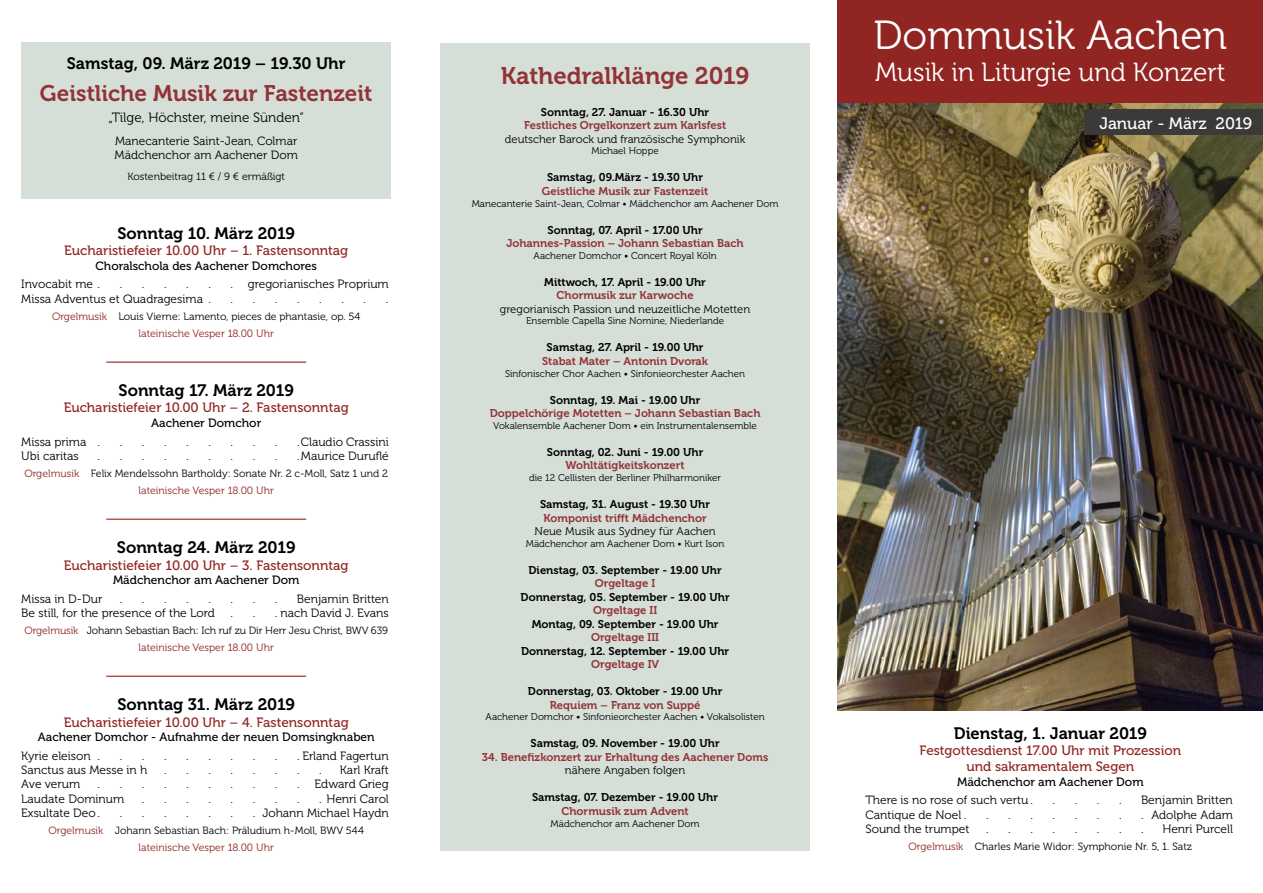
<style>
.page{position:relative;width:1263px;height:893px;background:#fff}
.page>*{position:absolute;margin:0;border:0;box-sizing:border-box;transform-origin:0 0}
.t1{font:40.5px "Museo 300";color:#fff}
.t2{font:26.25px "Museo 300";color:#fff}
.t3{font:24px "Museo 700";color:#923338}
.t4{font:22.5px "Museo 700";color:#923338}
.t5{font:16.5px "Museo 700";color:#000}
.t6{font:16.5px "Museo 500";color:#fff}
.t7{font:13.5px/16.2px "Museo 500";color:#912522;text-align:center}
.t8{font:13.5px "Museo 300";color:#000}
.t9{font:12px/14.4px "Museo 300";color:#000}
.t10{font:12px "Museo 500";color:#000}
.t11{font:11.25px "Museo 700";color:#000}
.t12{font:11.25px "Museo 700";color:#923338}
.t13{font:11.25px "Museo 300";color:#000}
.t14{font:10.5px/16.8px "Museo 300";color:#000;text-align:center}
.t15{font:9.75px "Museo 300";color:#000}
.s1{color:#912522}
</style>
<div class="page">
<div style="left:21px;top:43px;width:370px;height:156px;background:#d6dfd7"></div>
<img style="left:838px;top:102px;width:425px;height:608px">
<div style="left:838px;top:0;width:425px;height:102px;background:#912522"></div>
<div style="left:1084px;top:110px;width:179px;height:25px;background:#3b3a38"></div>
<hr style="left:106px;top:362px;width:200px;height:1px;background:#912522">
<hr style="left:106px;top:519px;width:200px;height:1px;background:#912522">
<hr style="left:106px;top:676px;width:200px;height:1px;background:#912522">
<div style="left:440px;top:43px;width:370px;height:807px;background:#d6dfd7"></div>
<h3 class="t5" style="left:67px;top:54px;width:280px">Samstag, 09. März 2019 – 19.30 Uhr</h3>
<h3 class="t4" style="left:40px;top:81px;width:334px">Geistliche Musik zur Fastenzeit</h3>
<p class="t8" style="left:108px;top:110px;width:197px">„Tilge, Höchster, meine Sünden“</p>
<p class="t9" style="left:115px;top:133px;width:185px">Manecanterie Saint-Jean, Colmar<br>Mädchenchor am Aachener Dom</p>
<p class="t14" style="left:127px;top:168px;width:159px">Kostenbeitrag 11 € / 9 € ermäßigt</p>
<h3 class="t5" style="left:117px;top:224px;width:179px">Sonntag 10. März 2019</h3>
<p class="t7" style="left:64px;top:243px;width:286px">Eucharistiefeier 10.00 Uhr – 1. Fastensonntag</p>
<p class="t10" style="left:96px;top:259px;width:223px">Choralschola des Aachener Domchores</p>
<p class="t9" style="left:21px;top:277px;width:73px">Invocabit me</p>
<p class="t9" style="left:248px;top:277px;width:143px">gregorianisches Proprium</p>
<p class="t9" style="left:21px;top:292px;width:183px">Missa Adventus et Quadragesima</p>
<p class="t14" style="left:52px;top:308px;width:310px"><span class="s1">Orgelmusik</span> Louis Vierne: Lamento, pieces de phantasie, op. 54 <span class="s1">lateinische Vesper 18.00 Uhr</span></p>
<h3 class="t5" style="left:119px;top:381px;width:177px">Sonntag 17. März 2019</h3>
<p class="t7" style="left:64px;top:400px;width:287px">Eucharistiefeier 10.00 Uhr – 2. Fastensonntag</p>
<p class="t10" style="left:151px;top:416px;width:112px">Aachener Domchor</p>
<p class="t9" style="left:21px;top:434px;width:67px">Missa prima</p>
<p class="t9" style="left:301px;top:434px;width:90px">Claudio Crassini</p>
<p class="t9" style="left:21px;top:449px;width:59px">Ubi caritas</p>
<p class="t9" style="left:301px;top:449px;width:89px">Maurice Duruflé</p>
<p class="t14" style="left:24px;top:465px;width:365px"><span class="s1">Orgelmusik</span> Felix Mendelssohn Bartholdy: Sonate Nr. 2 c-Moll, Satz 1 und 2 <span class="s1">lateinische Vesper 18.00 Uhr</span></p>
<h3 class="t5" style="left:117px;top:538px;width:180px">Sonntag 24. März 2019</h3>
<p class="t7" style="left:64px;top:557px;width:286px">Eucharistiefeier 10.00 Uhr – 3. Fastensonntag</p>
<p class="t10" style="left:113px;top:573px;width:188px">Mädchenchor am Aachener Dom</p>
<p class="t9" style="left:21px;top:591px;width:83px">Missa in D-Dur</p>
<p class="t9" style="left:297px;top:591px;width:93px">Benjamin Britten</p>
<p class="t9" style="left:21px;top:606px;width:195px">Be still, for the presence of the Lord</p>
<p class="t9" style="left:280px;top:606px;width:110px">nach David J. Evans</p>
<p class="t14" style="left:25px;top:622px;width:365px"><span class="s1">Orgelmusik</span> Johann Sebastian Bach: Ich ruf zu Dir Herr Jesu Christ, BWV 639 <span class="s1">lateinische Vesper 18.00 Uhr</span></p>
<h3 class="t5" style="left:117px;top:695px;width:179px">Sonntag 31. März 2019</h3>
<p class="t7" style="left:64px;top:714px;width:286px">Eucharistiefeier 10.00 Uhr – 4. Fastensonntag</p>
<p class="t10" style="left:38px;top:730px;width:338px">Aachener Domchor - Aufnahme der neuen Domsingknaben</p>
<p class="t9" style="left:21px;top:748px;width:78px">Kyrie eleison .</p>
<p class="t9" style="left:120px;top:748px;width:2px">.</p>
<p class="t9" style="left:142px;top:748px;width:2px">.</p>
<p class="t9" style="left:164px;top:748px;width:2px">.</p>
<p class="t9" style="left:186px;top:748px;width:2px">.</p>
<p class="t9" style="left:208px;top:748px;width:2px">.</p>
<p class="t9" style="left:231px;top:748px;width:2px">.</p>
<p class="t9" style="left:253px;top:748px;width:2px">.</p>
<p class="t9" style="left:275px;top:748px;width:2px">.</p>
<p class="t9" style="left:302px;top:748px;width:88px">Erland Fagertun</p>
<p class="t9" style="left:21px;top:763px;width:128px">Sanctus aus Messe in h</p>
<p class="t9" style="left:340px;top:763px;width:50px">Karl Kraft</p>
<p class="t9" style="left:21px;top:777px;width:61px">Ave verum</p>
<p class="t9" style="left:315px;top:777px;width:76px">Edward Grieg</p>
<p class="t9" style="left:21px;top:792px;width:104px">Laudate Dominum</p>
<p class="t9" style="left:326px;top:792px;width:64px">Henri Carol</p>
<p class="t9" style="left:21px;top:806px;width:76px">Exsultate Deo</p>
<p class="t9" style="left:262px;top:806px;width:128px">Johann Michael Haydn</p>
<p class="t14" style="left:49px;top:822px;width:317px"><span class="s1">Orgelmusik</span> Johann Sebastian Bach: Präludium h-Moll, BWV 544 <span class="s1">lateinische Vesper 18.00 Uhr</span></p>
<h3 class="t3" style="left:501px;top:63px;width:250px">Kathedralklänge 2019</h3>
<p class="t11" style="left:541px;top:105px;width:170px">Sonntag, 27. Januar - 16.30 Uhr</p>
<p class="t12" style="left:524px;top:119px;width:204px">Festliches Orgelkonzert zum Karlsfest</p>
<p class="t13" style="left:505px;top:133px;width:242px">deutscher Barock und französische Symphonik</p>
<p class="t15" style="left:591px;top:146px;width:69px">Michael Hoppe</p>
<p class="t11" style="left:547px;top:171px;width:157px">Samstag, 09.März - 19.30 Uhr</p>
<p class="t12" style="left:542px;top:185px;width:168px">Geistliche Musik zur Fastenzeit</p>
<p class="t15" style="left:472px;top:198px;width:308px">Manecanterie Saint-Jean, Colmar • Mädchenchor am Aachener Dom</p>
<p class="t11" style="left:547px;top:223px;width:157px">Sonntag, 07. April - 17.00 Uhr</p>
<p class="t12" style="left:506px;top:237px;width:239px">Johannes-Passion – Johann Sebastian Bach</p>
<p class="t15" style="left:533px;top:250px;width:185px">Aachener Domchor • Concert Royal Köln</p>
<p class="t11" style="left:544px;top:276px;width:163px">Mittwoch, 17. April - 19.00 Uhr</p>
<p class="t12" style="left:557px;top:289px;width:139px">Chormusik zur Karwoche</p>
<p class="t13" style="left:500px;top:303px;width:252px">gregorianisch Passion und neuzeitliche Motetten</p>
<p class="t15" style="left:526px;top:316px;width:200px">Ensemble Capella Sine Nomine, Niederlande</p>
<p class="t11" style="left:547px;top:341px;width:158px">Samstag, 27. April - 19.00 Uhr</p>
<p class="t12" style="left:542px;top:355px;width:168px">Stabat Mater – Antonin Dvorak</p>
<p class="t15" style="left:505px;top:368px;width:242px">Sinfonischer Chor Aachen • Sinfonieorchester Aachen</p>
<p class="t11" style="left:550px;top:393px;width:152px">Sonntag, 19. Mai - 19.00 Uhr</p>
<p class="t12" style="left:490px;top:407px;width:272px">Doppelchörige Motetten – Johann Sebastian Bach</p>
<p class="t15" style="left:493px;top:420px;width:265px">Vokalensemble Aachener Dom • ein Instrumentalensemble</p>
<p class="t11" style="left:547px;top:446px;width:158px">Sonntag, 02. Juni - 19.00 Uhr</p>
<p class="t12" style="left:566px;top:459px;width:121px">Wohltätigkeitskonzert</p>
<p class="t15" style="left:529px;top:472px;width:193px">die 12 Cellisten der Berliner Philharmoniker</p>
<p class="t11" style="left:540px;top:498px;width:172px">Samstag, 31. August - 19.30 Uhr</p>
<p class="t12" style="left:543px;top:511px;width:165px">Komponist trifft Mädchenchor</p>
<p class="t13" style="left:534px;top:525px;width:183px">Neue Musik aus Sydney für Aachen</p>
<p class="t15" style="left:526px;top:538px;width:200px">Mädchenchor am Aachener Dom • Kurt Ison</p>
<p class="t11" style="left:528px;top:564px;width:195px">Dienstag, 03. September - 19.00 Uhr</p>
<p class="t12" style="left:595px;top:577px;width:62px">Orgeltage I</p>
<p class="t11" style="left:521px;top:591px;width:211px">Donnerstag, 05. September - 19.00 Uhr</p>
<p class="t12" style="left:593px;top:604px;width:66px">Orgeltage II</p>
<p class="t11" style="left:532px;top:618px;width:188px">Montag, 09. September - 19.00 Uhr</p>
<p class="t12" style="left:591px;top:631px;width:69px">Orgeltage III</p>
<p class="t11" style="left:521px;top:645px;width:210px">Donnerstag, 12. September - 19.00 Uhr</p>
<p class="t12" style="left:591px;top:658px;width:69px">Orgeltage IV</p>
<p class="t11" style="left:528px;top:685px;width:196px">Donnerstag, 03. Oktober - 19.00 Uhr</p>
<p class="t12" style="left:550px;top:699px;width:152px">Requiem – Franz von Suppé</p>
<p class="t15" style="left:485px;top:712px;width:281px">Aachener Domchor • Sinfonieorchester Aachen • Vokalsolisten</p>
<p class="t11" style="left:530px;top:737px;width:191px">Samstag, 09. November - 19.00 Uhr</p>
<p class="t12" style="left:482px;top:751px;width:288px">34. Benefizkonzert zur Erhaltung des Aachener Doms</p>
<p class="t13" style="left:565px;top:764px;width:122px">nähere Angaben folgen</p>
<p class="t11" style="left:532px;top:791px;width:187px">Samstag, 07. Dezember - 19.00 Uhr</p>
<p class="t12" style="left:561px;top:805px;width:129px">Chormusik zum Advent</p>
<p class="t15" style="left:551px;top:818px;width:150px">Mädchenchor am Aachener Dom</p>
<h1 class="t1" style="left:873px;top:14px;width:355px">Dommusik Aachen</h1>
<h2 class="t2" style="left:875px;top:58px;width:352px">Musik in Liturgie und Konzert</h2>
<h3 class="t6" style="left:1099px;top:114px;width:154px">Januar - März 2019</h3>
<h3 class="t5" style="left:954px;top:724px;width:195px">Dienstag, 1. Januar 2019</h3>
<p class="t7" style="left:919px;top:743px;width:263px">Festgottesdienst 17.00 Uhr mit Prozession und sakramentalem Segen</p>
<p class="t10" style="left:957px;top:775px;width:188px">Mädchenchor am Aachener Dom</p>
<p class="t9" style="left:865px;top:793px;width:165px">There is no rose of such vertu</p>
<p class="t9" style="left:1141px;top:793px;width:93px">Benjamin Britten</p>
<p class="t9" style="left:865px;top:808px;width:97px">Cantique de Noel</p>
<p class="t9" style="left:1151px;top:808px;width:83px">Adolphe Adam</p>
<p class="t9" style="left:865px;top:822px;width:105px">Sound the trumpet</p>
<p class="t9" style="left:1162px;top:822px;width:72px">Henri Purcell</p>
<p class="t14" style="left:908px;top:838px;width:285px"><span class="s1">Orgelmusik</span> Charles Marie Widor: Symphonie Nr. 5, 1. Satz</p>
</div>
